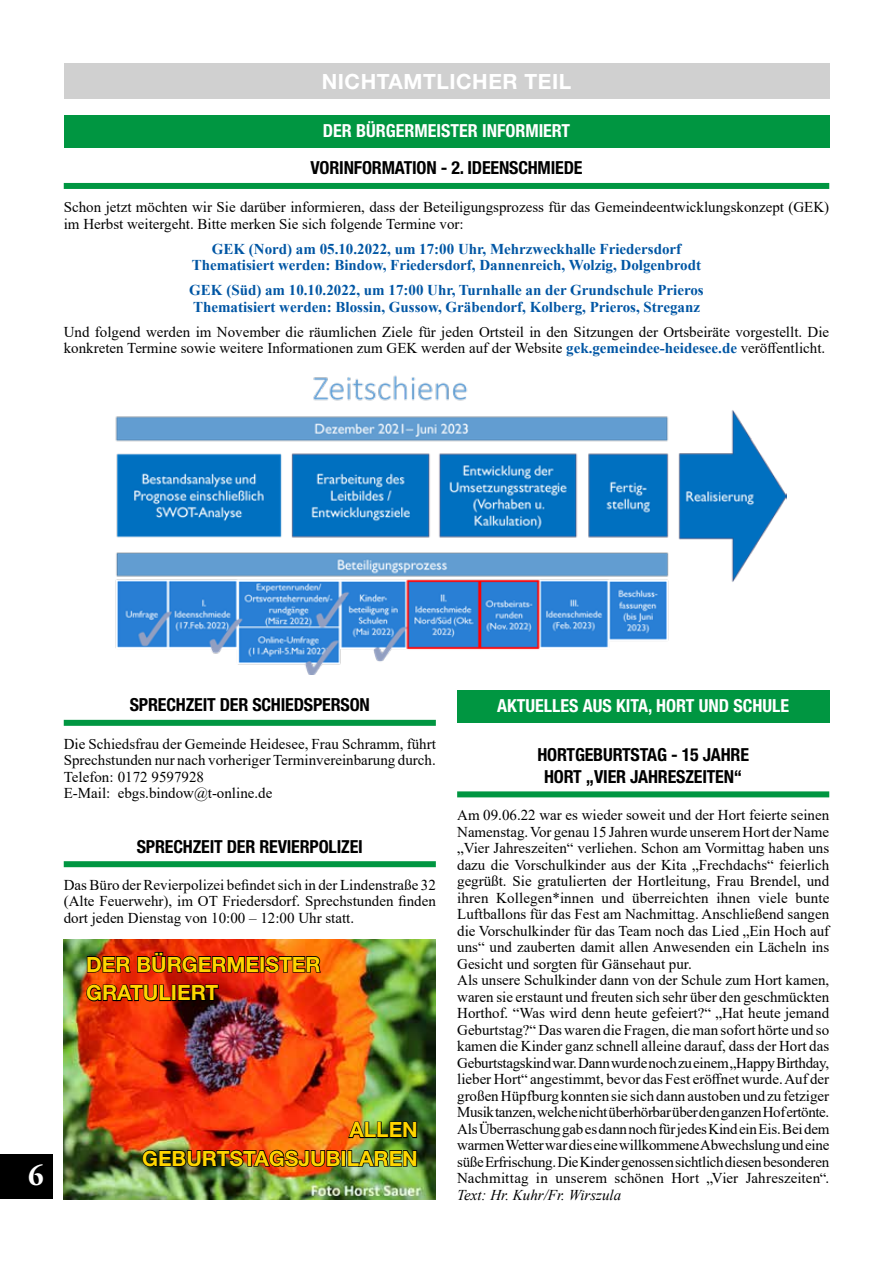
<style>
.page{position:relative;width:893px;height:1263px;background:#fff}
.page>*{position:absolute;margin:0;border:0;box-sizing:border-box;transform-origin:0 0}
.t1{font:700 30px "Adobe Garamond Pro";color:#fff}
.t2{font:700 21px/28.5px "Helvetica Neue LT Std";color:#ffd500}
.t3{font:700 21px "Helvetica Neue LT Std";letter-spacing:.025em;color:#fff}
.t4{font:700 condensed 18px/21.6px "Helvetica Neue LT Std";letter-spacing:-.01em;color:#000;text-align:center}
.t5{font:700 condensed 18px "Helvetica Neue LT Std";color:#fff}
.t6{font:15px/16.5px "Times New Roman";color:#000}
.t7{font:700 15px/16.5px "Times New Roman";color:#0056a4;text-align:center}
.t8{font:italic 15px "Times New Roman";color:#000}
.s1{font-weight:700;color:#0056a4}
</style>
<div class="page">
<div style="left:0;top:1154px;width:52px;height:45px;background:#000"></div>
<img style="left:64px;top:940px;width:372px;height:259px">
<div style="left:64px;top:720px;width:372px;height:6px;background:#009641"></div>
<div style="left:64px;top:861px;width:372px;height:6px;background:#009641"></div>
<div style="left:457px;top:791px;width:372px;height:6px;background:#009641"></div>
<img style="left:85px;top:951px;width:238px;height:51px">
<img style="left:347px;top:1117px;width:71px;height:22px">
<img style="left:141px;top:1145px;width:200px;height:23px">
<div style="left:341px;top:1150px;width:5px;height:16px;border:2px solid #000"></div>
<img style="left:347px;top:1145px;width:71px;height:23px">
<div style="left:64px;top:64px;width:765px;height:35px;background:#d0d0d0"></div>
<div style="left:64px;top:115px;width:765px;height:32px;background:#009641"></div>
<div style="left:457px;top:690px;width:372px;height:32px;background:#009641"></div>
<div style="left:64px;top:183px;width:765px;height:6px;background:#009641"></div>
<img style="left:115px;top:410px;width:672px;height:264px">
<img style="left:313px;top:375px;width:155px;height:26px">
<h2 class="t3" style="left:322px;top:69px;width:251px">NICHTAMTLICHER TEIL</h2>
<p class="t5" style="left:323px;top:120px;width:249px">DER BÜRGERMEISTER INFORMIERT</p>
<p class="t4" style="left:310px;top:157px;width:274px">VORINFORMATION - 2. IDEENSCHMIEDE</p>
<p class="t6" style="left:64px;top:198px;width:767px">Schon jetzt möchten wir Sie darüber informieren, dass der Beteiligungsprozess für das Gemeindeentwicklungskonzept (GEK) im Herbst weitergeht. Bitte merken Sie sich folgende Termine vor:</p>
<p class="t7" style="left:192px;top:240px;width:511px">GEK (Nord) am 05.10.2022, um 17:00 Uhr, Mehrzweckhalle Friedersdorf<br>Thematisiert werden: Bindow, Friedersdorf, Dannenreich, Wolzig, Dolgenbrodt</p>
<p class="t7" style="left:189px;top:281px;width:516px;text-align:left">GEK (Süd) am 10.10.2022, um 17:00 Uhr, Turnhalle an der Grundschule Prieros<br>Thematisiert werden: Blossin, Gussow, Gräbendorf, Kolberg, Prieros, Streganz</p>
<p class="t6" style="left:64px;top:323px;width:767px">Und folgend werden im November die räumlichen Ziele für jeden Ortsteil in den Sitzungen der Ortsbeiräte vorgestellt. Die konkreten Termine sowie weitere Informationen zum GEK werden auf der Website <span class="s1">gek.gemeindee-heidesee.de</span> veröffentlicht.</p>
<p class="t4" style="left:130px;top:694px;width:242px">SPRECHZEIT DER SCHIEDSPERSON</p>
<p class="t6" style="left:64px;top:735px;width:374px">Die Schiedsfrau der Gemeinde Heidesee, Frau Schramm, führt Sprechstunden nur nach vorheriger Terminvereinbarung durch.<br>Telefon: 0172 9597928<br>E-Mail: ebgs.bindow@t-online.de</p>
<p class="t4" style="left:137px;top:835px;width:228px">SPRECHZEIT DER REVIERPOLIZEI</p>
<p class="t6" style="left:64px;top:876px;width:374px;text-align:justify">Das Büro der Revierpolizei befindet sich in der Lindenstraße 32 (Alte Feuerwehr), im OT Friedersdorf. Sprechstunden finden dort jeden Dienstag von 10:00 – 12:00 Uhr statt.</p>
<h2 class="t2" style="left:86px;top:950px;width:236px">DER BÜRGERMEISTER<br>GRATULIERT</h2>
<h1 class="t1" style="left:28px;top:1158px;width:17px">6</h1>
<h2 class="t2" style="left:142px;top:1115px;width:277px;text-align:right">ALLEN<br>GEBURTSTAGSJUBILAREN</h2>
<p class="t5" style="left:497px;top:695px;width:293px">AKTUELLES AUS KITA, HORT UND SCHULE</p>
<p class="t4" style="left:537px;top:744px;width:213px">HORTGEBURTSTAG - 15 JAHRE<br>HORT „VIER JAHRESZEITEN“</p>
<p class="t6" style="left:457px;top:806px;width:374px">Am 09.06.22 war es wieder soweit und der Hort feierte seinen Namenstag. Vor genau 15 Jahren wurde unserem Hort der Name „Vier Jahreszeiten“ verliehen. Schon am Vormittag haben uns dazu die Vorschulkinder aus der Kita „Frechdachs“ feierlich gegrüßt. Sie gratulierten der Hortleitung, Frau Brendel, und ihren Kollegen*innen und überreichten ihnen viele bunte Luftballons für das Fest am Nachmittag. Anschließend sangen die Vorschulkinder für das Team noch das Lied „Ein Hoch auf uns“ und zauberten damit allen Anwesenden ein Lächeln ins Gesicht und sorgten für Gänsehaut pur.<br>Als unsere Schulkinder dann von der Schule zum Hort kamen, waren sie erstaunt und freuten sich sehr über den geschmückten Horthof. “Was wird denn heute gefeiert?“ „Hat heute jemand Geburtstag?“ Das waren die Fragen, die man sofort hörte und so kamen die Kinder ganz schnell alleine darauf, dass der Hort das Geburtstagskind war. Dann wurde noch zu einem „Happy Birthday, lieber Hort“ angestimmt, bevor das Fest eröffnet wurde. Auf der großen Hüpfburg konnten sie sich dann austoben und zu fetziger Musik tanzen, welche nicht überhörbar über den ganzen Hof ertönte.<br>Als Überraschung gab es dann noch für jedes Kind ein Eis. Bei dem warmen Wetter war dies eine willkommene Abwechslung und eine süße Erfrischung. Die Kinder genossen sichtlich diesen besonderen Nachmittag in unserem schönen Hort „Vier Jahreszeiten“.</p>
<p class="t8" style="left:457px;top:1184px;width:166px">Text: Hr. Kuhr/Fr. Wirszula</p>
</div>
